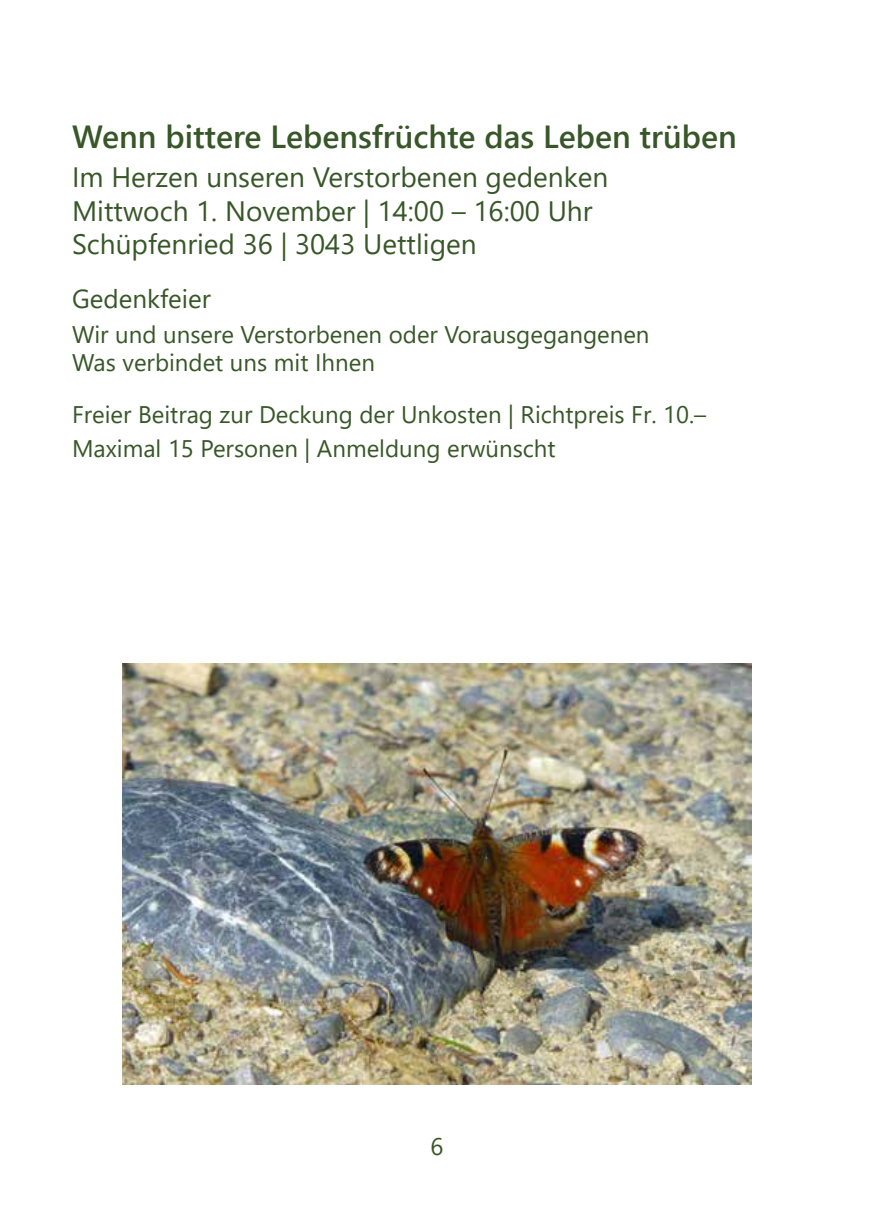
<style>
.page{position:relative;width:874px;height:1225px;background:#fff}
.page>*{position:absolute;margin:0;border:0;box-sizing:border-box;transform-origin:0 0}
.t1{font:600 32px "Segoe UI";color:#385728}
.t2{font:28px/33.6px "Segoe UI";color:#385728}
.t3{font:26px "Segoe UI";color:#385728}
.t4{font:24px/28.8px "Segoe UI";color:#385728}
</style>
<div class="page">
<img style="left:122px;top:663px;width:629px;height:421px">
<h1 class="t1" style="left:72px;top:106px;width:665px">Wenn bittere Lebensfrüchte das Leben trüben</h1>
<p class="t2" style="left:72px;top:158px;width:537px">Im Herzen unseren Verstorbenen gedenken<br>Mittwoch 1. November | 14:00 – 16:00 Uhr<br>Schüpfenried 36 | 3043 Uettligen</p>
<p class="t3" style="left:72px;top:274px;width:140px">Gedenkfeier</p>
<p class="t4" style="left:72px;top:318px;width:578px">Wir und unsere Verstorbenen oder Vorausgegangenen<br>Was verbindet uns mit Ihnen</p>
<p class="t4" style="left:72px;top:395px;width:635px;line-height:34.4px">Freier Beitrag zur Deckung der Unkosten | Richtpreis Fr. 10.–<br>Maximal 15 Personen | Anmeldung erwünscht</p>
<p class="t4" style="left:430px;top:1130px;width:14px">6</p>
</div>
